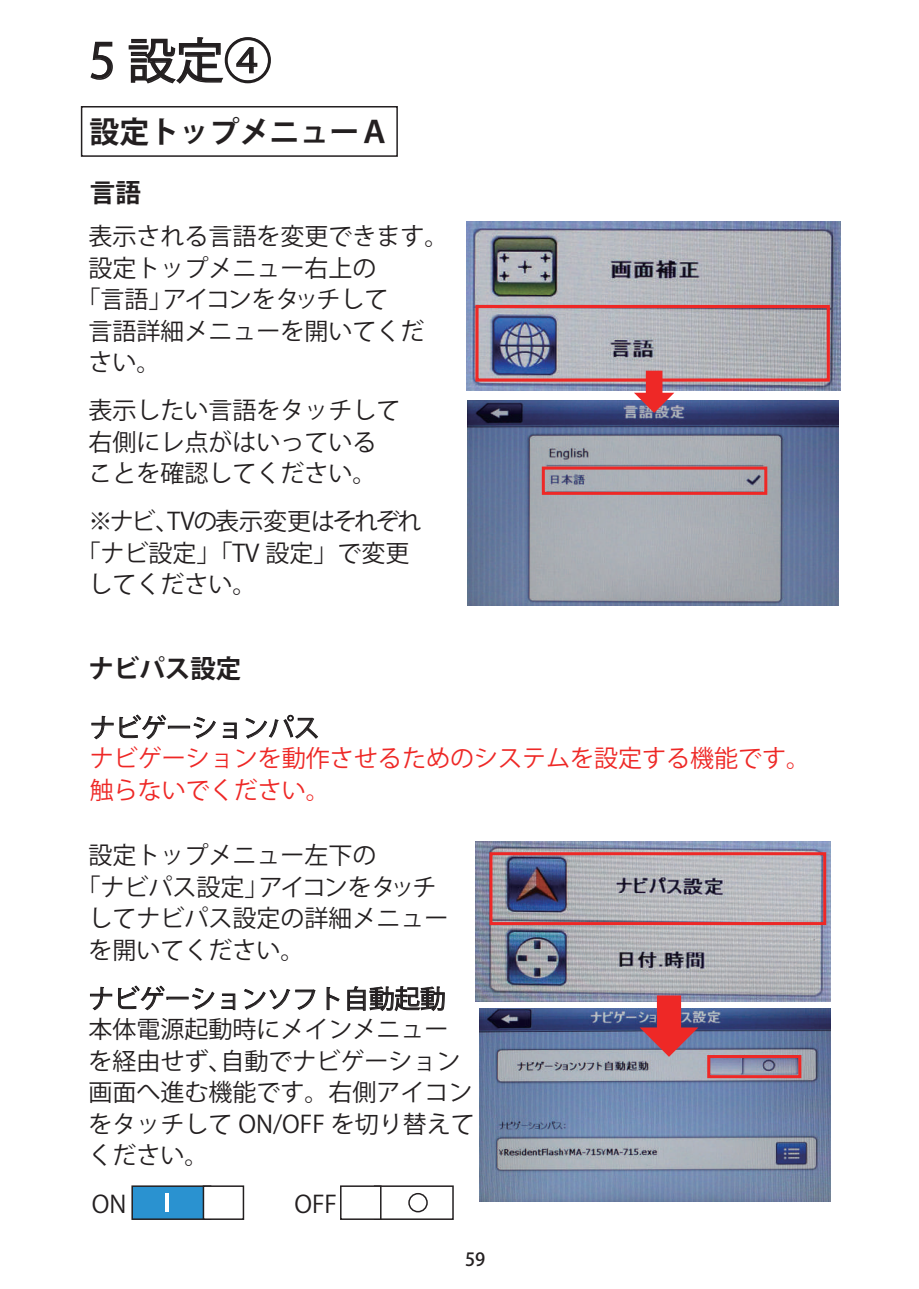
<style>
.page{position:relative;width:919px;height:1289px;background:#fff}
.page>*{position:absolute;margin:0;border:0;box-sizing:border-box;transform-origin:0 0}
.t1{font:48px "Koz Go Pr 6 N";color:#231f20}
.t2{font:700 30px "Koz Go Pr 6 N";color:#231f20}
.t3{font:25.5px "Koz Go Pr 6 N";color:#231f20}
.t4{font:700 25.5px "Koz Go Pr 6 N";color:#231f20}
.t5{font:24px/31.5px "Koz Go Pr 6 N";color:#231f20}
.t6{font:24px/31.5px "Koz Go Pr 6 N";color:#ee2826}
.t7{font:24px "Koz Go Pr 6 N";letter-spacing:-.075em;color:#231f20}
.t8{font:24px "Koz Go Pr 6 N";letter-spacing:-.05em;color:#231f20}
.t9{font:500 18px "Koz Go Pr 6 N";color:#231f20}
</style>
<div class="page">
<img style="left:480px;top:1008px;width:350px;height:193px">
<img style="left:466px;top:221px;width:374px;height:169px">
<div style="left:475px;top:305px;width:354px;height:76px;border:3px solid #ee2826"></div>
<svg style="left:90px;top:986px;width:22px;height:24px"></svg>
<svg style="left:118px;top:985px;width:97px;height:25px"></svg>
<svg style="left:221px;top:993px;width:14px;height:17px"></svg>
<svg style="left:244px;top:989px;width:72px;height:21px"></svg>
<svg style="left:326px;top:986px;width:14px;height:24px"></svg>
<svg style="left:347px;top:986px;width:98px;height:25px"></svg>
<svg style="left:90px;top:41px;width:23px;height:39px"></svg>
<svg style="left:128px;top:37px;width:143px;height:47px"></svg>
<div style="left:81px;top:106px;width:317px;height:51px;border:2px solid #231f20"></div>
<img style="left:475px;top:841px;width:355px;height:160px">
<div style="left:489px;top:852px;width:337px;height:73px;border:3px solid #ee2826"></div>
<div style="left:657px;top:995px;width:24px;height:36px;background:#ee2826"></div>
<svg style="left:639px;top:1027px;width:59px;height:29px;background:#b75a68"></svg>
<img style="left:467px;top:401px;width:371px;height:204px">
<div style="left:645px;top:370px;width:17px;height:25px;background:#ee2826"></div>
<svg style="left:634px;top:393px;width:40px;height:20px"></svg>
<div style="left:541px;top:466px;width:226px;height:29px;border:3px solid #ee2826"></div>
<div style="left:707px;top:1055px;width:94px;height:23px;border:3px solid #ee2826"></div>
<div style="left:131px;top:1185px;width:80px;height:34px;background:#2a92d0;border:2px solid #231f20"></div>
<div style="left:203px;top:1185px;width:41px;height:34px;background:#fff;border:2px solid #231f20"></div>
<hr style="left:166px;top:1193px;width:3px;height:18px;background:#fff">
<div style="left:374px;top:1185px;width:79px;height:34px;background:#fff;border:2px solid #231f20"></div>
<div style="left:340px;top:1185px;width:41px;height:34px;background:#fff;border:2px solid #231f20"></div>
<div style="left:408px;top:1192px;width:20px;height:20px;border:2px solid #231f20;border-radius:50%"></div>
<svg style="left:91px;top:714px;width:125px;height:25px"></svg>
<svg style="left:222px;top:722px;width:15px;height:17px"></svg>
<svg style="left:245px;top:714px;width:73px;height:25px"></svg>
<h1 class="t1" style="left:89px;top:34px;width:184px">5 設定④</h1>
<p class="t2" style="left:89px;top:115px;width:302px">設定トップメニューＡ</p>
<p class="t4" style="left:90px;top:178px;width:52px">言語</p>
<p class="t5" style="left:88px;top:221px;width:362px">表示される言語を変更できます。</p>
<p class="t5" style="left:88px;top:253px;width:289px">設定トップメニュー右上の</p>
<p class="t8" style="left:76px;top:286px;width:314px">「言語」アイコンをタッチして</p>
<p class="t5" style="left:88px;top:316px;width:338px">言語詳細メニューを開いてくだ</p>
<p class="t5" style="left:88px;top:347px;width:73px">さい。</p>
<p class="t5" style="left:88px;top:395px;width:314px">表示したい言語をタッチして右側にレ点がはいっていることを確認してください。</p>
<p class="t7" style="left:88px;top:508px;width:334px">※ナビ、TVの表示変更はそれぞれ</p>
<p class="t5" style="left:76px;top:538px;width:334px">「ナビ設定」「TV 設定」で変更</p>
<p class="t5" style="left:88px;top:569px;width:169px">してください。</p>
<p class="t4" style="left:88px;top:654px;width:154px">ナビパス設定</p>
<p class="t3" style="left:90px;top:713px;width:231px">ナビゲーションパス</p>
<p class="t6" style="left:90px;top:743px;width:721px">ナビゲーションを動作させるためのシステムを設定する機能です。触らないでください。</p>
<p class="t5" style="left:88px;top:840px;width:289px">設定トップメニュー左下の</p>
<p class="t5" style="left:76px;top:871px;width:361px">「ナビパス設定」アイコンをタッチ</p>
<p class="t5" style="left:88px;top:903px;width:361px">してナビパス設定の詳細メニュー</p>
<p class="t5" style="left:88px;top:934px;width:217px">を開いてください。</p>
<p class="t3" style="left:88px;top:984px;width:359px">ナビゲーションソフト自動起動</p>
<p class="t5" style="left:88px;top:1014px;width:388px">本体電源起動時にメインメニューを経由せず、自動でナビゲーション画面へ進む機能です。右側アイコンをタッチして ON/OFF を切り替えてください。</p>
<p class="t9" style="left:465px;top:1249px;width:22px">59</p>
</div>
